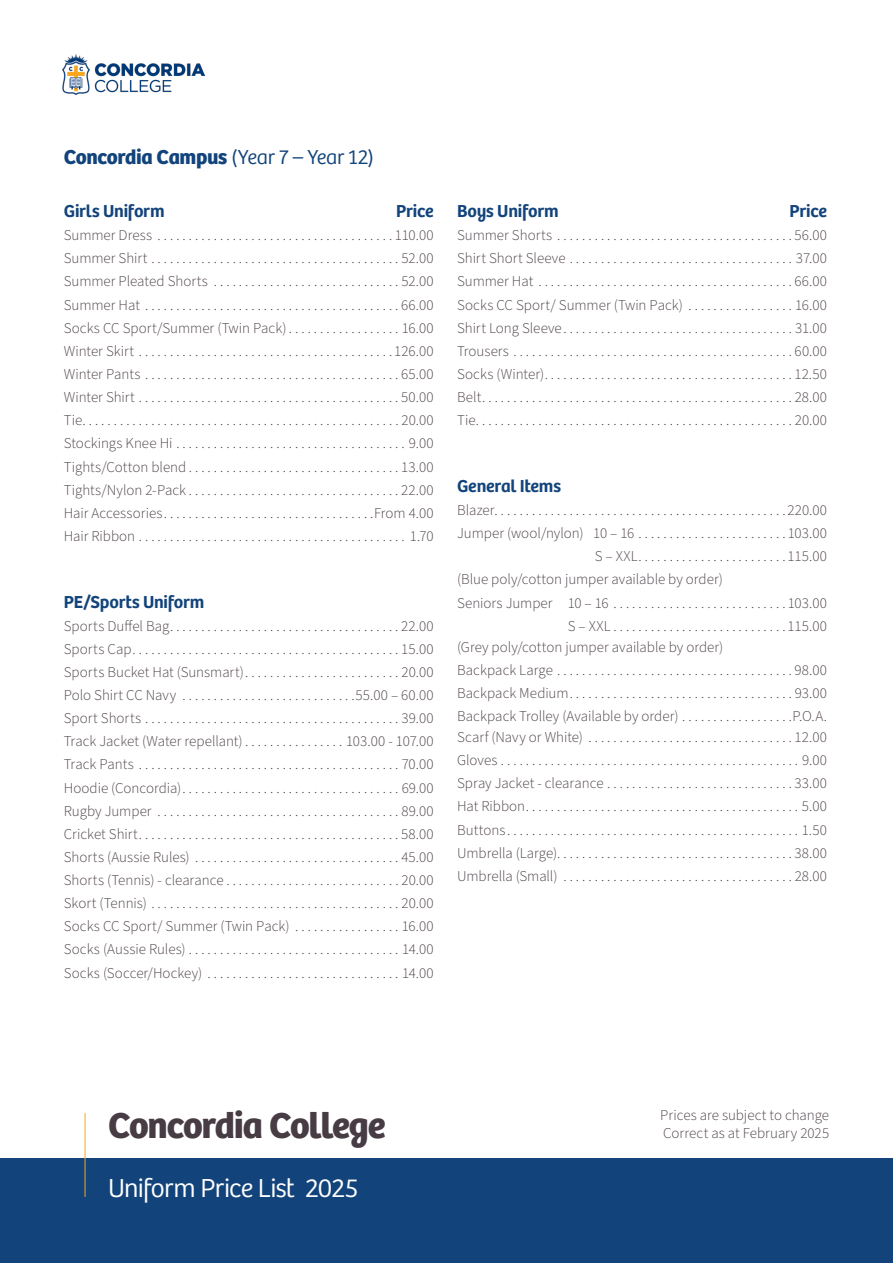
<style>
.page{position:relative;width:893px;height:1263px;background:#fff}
.page>*{position:absolute;margin:0;border:0;box-sizing:border-box;transform-origin:0 0}
.t1{font:700 37.5px "Bree";letter-spacing:-.03em;color:#483c44}
.t2{font:300 27px "Bree";letter-spacing:-.03em;color:#fff}
.t3{font:700 21px "Bree";letter-spacing:-.015em;color:#12447b}
.t4{font:600 18px "Bree";letter-spacing:-.01em;color:#12447b}
.Body{font:300 15px/21px "Source Sans Pro";color:#483c44}
.s1{font-weight:300}
</style>
<div class="page">
<div style="left:0;top:1158px;width:893px;height:105px;background:#12447b"></div>
<hr style="left:85px;top:1113px;width:1px;height:84px;background:#f9a51b">
<img style="left:62px;top:55px;width:142px;height:40px">
<h1 class="t3" style="left:64px;top:144px;width:312px">Concordia Campus <span class="s1">(Year 7 – Year 12)</span></h1>
<h2 class="t4" style="left:64px;top:197px;width:102px">Girls Uniform</h2>
<h2 class="t4" style="left:396px;top:197px;width:39px">Price</h2>
<p class="Body" style="left:64px;top:225px;width:371px">Summer Dress . . . . . . . . . . . . . . . . . . . . . . . . . . . . . . . . . . . . . 110.00</p>
<p class="Body" style="left:64px;top:248px;width:371px">Summer Shirt . . . . . . . . . . . . . . . . . . . . . . . . . . . . . . . . . . . . . . . . 52.00</p>
<p class="Body" style="left:64px;top:271px;width:371px">Summer Pleated Shorts . . . . . . . . . . . . . . . . . . . . . . . . . . . . . . 52.00</p>
<p class="Body" style="left:64px;top:295px;width:371px">Summer Hat . . . . . . . . . . . . . . . . . . . . . . . . . . . . . . . . . . . . . . . . 66.00</p>
<p class="Body" style="left:64px;top:318px;width:371px">Socks CC Sport/Summer (Twin Pack) . . . . . . . . . . . . . . . . . . 16.00</p>
<p class="Body" style="left:64px;top:341px;width:371px">Winter Skirt . . . . . . . . . . . . . . . . . . . . . . . . . . . . . . . . . . . . . . . . 126.00</p>
<p class="Body" style="left:64px;top:364px;width:371px">Winter Pants . . . . . . . . . . . . . . . . . . . . . . . . . . . . . . . . . . . . . . . . 65.00</p>
<p class="Body" style="left:64px;top:387px;width:371px">Winter Shirt . . . . . . . . . . . . . . . . . . . . . . . . . . . . . . . . . . . . . . . . . 50.00</p>
<p class="Body" style="left:64px;top:410px;width:371px">Tie . . . . . . . . . . . . . . . . . . . . . . . . . . . . . . . . . . . . . . . . . . . . . . . . . . . 20.00</p>
<p class="Body" style="left:64px;top:433px;width:371px">Stockings Knee Hi . . . . . . . . . . . . . . . . . . . . . . . . . . . . . . . . . . . . . 9.00</p>
<p class="Body" style="left:64px;top:456px;width:371px">Tights/Cotton blend . . . . . . . . . . . . . . . . . . . . . . . . . . . . . . . . . 13.00</p>
<p class="Body" style="left:64px;top:480px;width:371px">Tights/Nylon 2-Pack . . . . . . . . . . . . . . . . . . . . . . . . . . . . . . . . . 22.00</p>
<p class="Body" style="left:64px;top:503px;width:371px">Hair Accessories . . . . . . . . . . . . . . . . . . . . . . . . . . . . . . . . . From 4.00</p>
<p class="Body" style="left:64px;top:526px;width:371px">Hair Ribbon . . . . . . . . . . . . . . . . . . . . . . . . . . . . . . . . . . . . . . . . . . . 1.70</p>
<h2 class="t4" style="left:64px;top:588px;width:142px">PE/Sports Uniform</h2>
<p class="Body" style="left:64px;top:616px;width:371px">Sports Duffel Bag . . . . . . . . . . . . . . . . . . . . . . . . . . . . . . . . . . . . 22.00</p>
<p class="Body" style="left:64px;top:639px;width:371px">Sports Cap . . . . . . . . . . . . . . . . . . . . . . . . . . . . . . . . . . . . . . . . . . 15.00</p>
<p class="Body" style="left:64px;top:662px;width:371px">Sports Bucket Hat (Sunsmart) . . . . . . . . . . . . . . . . . . . . . . . . . 20.00</p>
<p class="Body" style="left:64px;top:685px;width:371px">Polo Shirt CC Navy . . . . . . . . . . . . . . . . . . . . . . . . . . . 55.00 – 60.00</p>
<p class="Body" style="left:64px;top:708px;width:371px">Sport Shorts . . . . . . . . . . . . . . . . . . . . . . . . . . . . . . . . . . . . . . . . . 39.00</p>
<p class="Body" style="left:64px;top:731px;width:371px">Track Jacket (Water repellant) . . . . . . . . . . . . . . . . 103.00 - 107.00</p>
<p class="Body" style="left:64px;top:754px;width:371px">Track Pants . . . . . . . . . . . . . . . . . . . . . . . . . . . . . . . . . . . . . . . . . . 70.00</p>
<p class="Body" style="left:64px;top:777px;width:371px">Hoodie (Concordia) . . . . . . . . . . . . . . . . . . . . . . . . . . . . . . . . . . . 69.00</p>
<p class="Body" style="left:64px;top:801px;width:371px">Rugby Jumper . . . . . . . . . . . . . . . . . . . . . . . . . . . . . . . . . . . . . . . 89.00</p>
<p class="Body" style="left:64px;top:824px;width:371px">Cricket Shirt . . . . . . . . . . . . . . . . . . . . . . . . . . . . . . . . . . . . . . . . . 58.00</p>
<p class="Body" style="left:64px;top:847px;width:371px">Shorts (Aussie Rules) . . . . . . . . . . . . . . . . . . . . . . . . . . . . . . . . . 45.00</p>
<p class="Body" style="left:64px;top:870px;width:371px">Shorts (Tennis) - clearance . . . . . . . . . . . . . . . . . . . . . . . . . . . . 20.00</p>
<p class="Body" style="left:64px;top:893px;width:371px">Skort (Tennis) . . . . . . . . . . . . . . . . . . . . . . . . . . . . . . . . . . . . . . . . 20.00</p>
<p class="Body" style="left:64px;top:916px;width:371px">Socks CC Sport/ Summer (Twin Pack) . . . . . . . . . . . . . . . . . 16.00</p>
<p class="Body" style="left:64px;top:939px;width:371px">Socks (Aussie Rules) . . . . . . . . . . . . . . . . . . . . . . . . . . . . . . . . . . 14.00</p>
<p class="Body" style="left:64px;top:962px;width:371px">Socks (Soccer/Hockey) . . . . . . . . . . . . . . . . . . . . . . . . . . . . . . . 14.00</p>
<h2 class="t4" style="left:457px;top:197px;width:103px">Boys Uniform</h2>
<h2 class="t4" style="left:789px;top:197px;width:39px">Price</h2>
<p class="Body" style="left:457px;top:225px;width:371px">Summer Shorts . . . . . . . . . . . . . . . . . . . . . . . . . . . . . . . . . . . . . 56.00</p>
<p class="Body" style="left:457px;top:248px;width:371px">Shirt Short Sleeve . . . . . . . . . . . . . . . . . . . . . . . . . . . . . . . . . . . . 37.00</p>
<p class="Body" style="left:457px;top:271px;width:371px">Summer Hat . . . . . . . . . . . . . . . . . . . . . . . . . . . . . . . . . . . . . . . . 66.00</p>
<p class="Body" style="left:457px;top:295px;width:371px">Socks CC Sport/ Summer (Twin Pack) . . . . . . . . . . . . . . . . . 16.00</p>
<p class="Body" style="left:457px;top:318px;width:371px">Shirt Long Sleeve . . . . . . . . . . . . . . . . . . . . . . . . . . . . . . . . . . . . . 31.00</p>
<p class="Body" style="left:457px;top:341px;width:371px">Trousers . . . . . . . . . . . . . . . . . . . . . . . . . . . . . . . . . . . . . . . . . . . . 60.00</p>
<p class="Body" style="left:457px;top:364px;width:371px">Socks (Winter) . . . . . . . . . . . . . . . . . . . . . . . . . . . . . . . . . . . . . . . 12.50</p>
<p class="Body" style="left:457px;top:387px;width:371px">Belt . . . . . . . . . . . . . . . . . . . . . . . . . . . . . . . . . . . . . . . . . . . . . . . . . 28.00</p>
<p class="Body" style="left:457px;top:410px;width:371px">Tie . . . . . . . . . . . . . . . . . . . . . . . . . . . . . . . . . . . . . . . . . . . . . . . . . . . 20.00</p>
<h2 class="t4" style="left:457px;top:472px;width:105px">General Items</h2>
<p class="Body" style="left:457px;top:500px;width:371px">Blazer . . . . . . . . . . . . . . . . . . . . . . . . . . . . . . . . . . . . . . . . . . . . . . 220.00</p>
<p class="Body" style="left:457px;top:523px;width:371px">Jumper (wool/nylon) 10 – 16 . . . . . . . . . . . . . . . . . . . . . . . 103.00</p>
<p class="Body" style="left:595px;top:546px;width:234px">S – XXL . . . . . . . . . . . . . . . . . . . . . . . 115.00</p>
<p class="Body" style="left:457px;top:569px;width:267px">(Blue poly/cotton jumper available by order)</p>
<p class="Body" style="left:457px;top:592px;width:371px">Seniors Jumper 10 – 16 . . . . . . . . . . . . . . . . . . . . . . . . . . . 103.00</p>
<p class="Body" style="left:457px;top:616px;width:371px;text-indent:111px">S – XXL . . . . . . . . . . . . . . . . . . . . . . . . . . . 115.00 (Grey poly/cotton jumper available by order)</p>
<p class="Body" style="left:457px;top:660px;width:371px">Backpack Large . . . . . . . . . . . . . . . . . . . . . . . . . . . . . . . . . . . . . 98.00</p>
<p class="Body" style="left:457px;top:683px;width:371px">Backpack Medium . . . . . . . . . . . . . . . . . . . . . . . . . . . . . . . . . . . 93.00</p>
<p class="Body" style="left:457px;top:706px;width:371px">Backpack Trolley (Available by order) . . . . . . . . . . . . . . . . . P.O.A.<br>Scarf (Navy or White) . . . . . . . . . . . . . . . . . . . . . . . . . . . . . . . . 12.00</p>
<p class="Body" style="left:457px;top:750px;width:371px">Gloves . . . . . . . . . . . . . . . . . . . . . . . . . . . . . . . . . . . . . . . . . . . . . . . . 9.00</p>
<p class="Body" style="left:457px;top:773px;width:371px">Spray Jacket - clearance . . . . . . . . . . . . . . . . . . . . . . . . . . . . . 33.00</p>
<p class="Body" style="left:457px;top:796px;width:371px">Hat Ribbon . . . . . . . . . . . . . . . . . . . . . . . . . . . . . . . . . . . . . . . . . . . . 5.00</p>
<p class="Body" style="left:457px;top:819px;width:371px">Buttons . . . . . . . . . . . . . . . . . . . . . . . . . . . . . . . . . . . . . . . . . . . . . . . 1.50</p>
<p class="Body" style="left:457px;top:843px;width:371px">Umbrella (Large) . . . . . . . . . . . . . . . . . . . . . . . . . . . . . . . . . . . . . 38.00</p>
<p class="Body" style="left:457px;top:866px;width:371px">Umbrella (Small) . . . . . . . . . . . . . . . . . . . . . . . . . . . . . . . . . . . . 28.00</p>
<h1 class="t1" style="left:108px;top:1103px;width:279px">Concordia College</h1>
<h2 class="t2" style="left:108px;top:1172px;width:252px">Uniform Price List 2025</h2>
<p class="Body" style="left:660px;top:1107px;width:170px;line-height:18px">Prices are subject to change<br>Correct as at February 2025</p>
</div>
